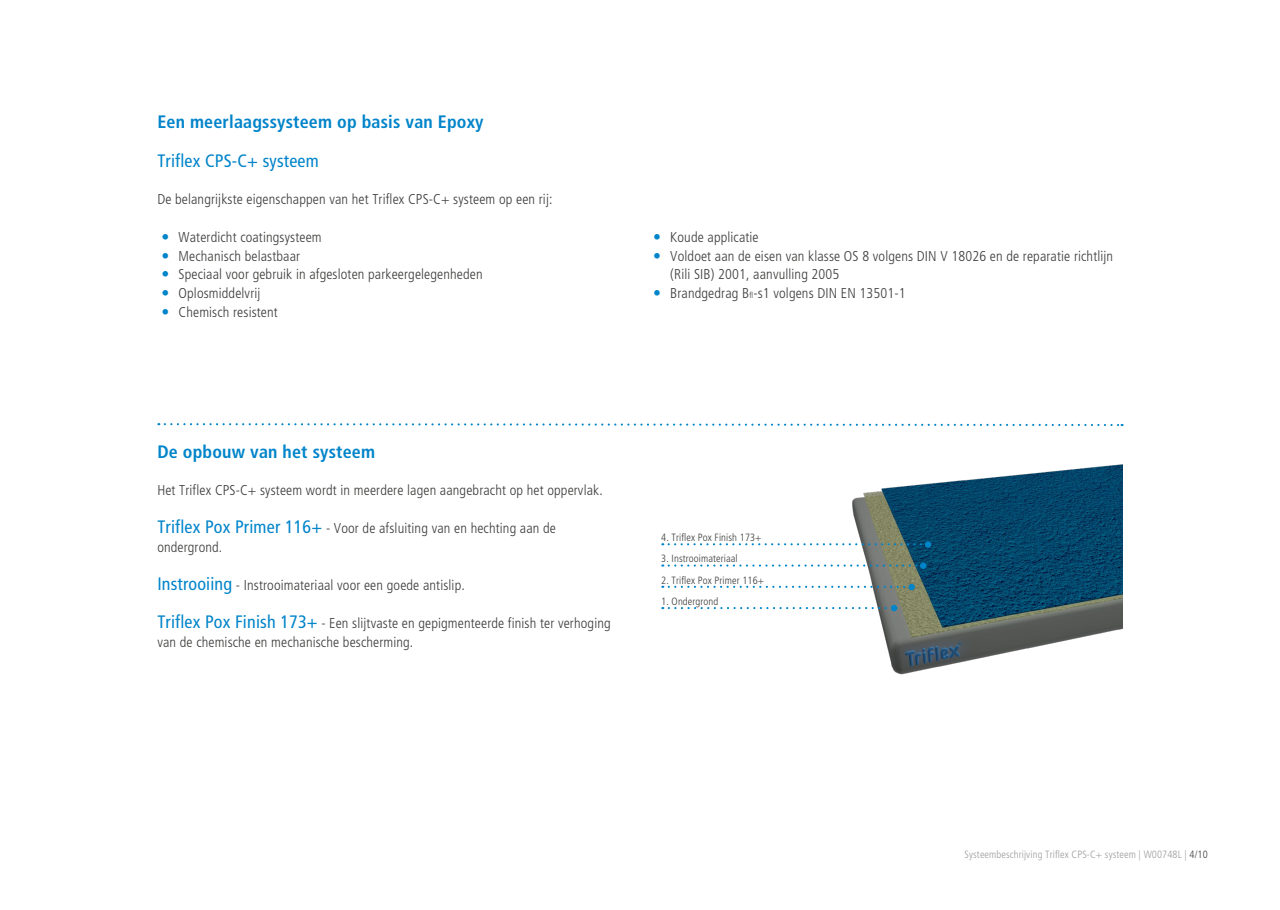
<style>
.page{position:relative;width:1280px;height:910px;background:#fff}
.page>*{position:absolute;margin:0;border:0;box-sizing:border-box;transform-origin:0 0}
.t1{font:700 condensed 18px "Frutiger LT Pro";letter-spacing:.01em;color:#0084ca}
.t2{font:condensed 18px "Frutiger LT Pro";letter-spacing:.01em;color:#0084ca}
.t3{font:300 condensed 14.25px/18.6px "Frutiger LT Pro";letter-spacing:.01em;color:#3c3c3b}
.t4{font:300 condensed 10.5px "Frutiger LT Pro";letter-spacing:.01em;color:#3c3c3b}
.t5{font:300 condensed 10.5px "Frutiger LT Pro";letter-spacing:.01em;color:#9d9d9c}
.s1{font-weight:400;font-size:18px;color:#0084ca}
.s2{font-size:8.25px}
.s3{color:#3c3c3b}
</style>
<div class="page">
<img style="left:852px;top:464px;width:270px;height:211px">
<svg style="left:158px;top:423px;width:964px;height:3px"></svg>
<svg style="left:669px;top:563px;width:257px;height:6px"></svg>
<svg style="left:669px;top:542px;width:257px;height:5px"></svg>
<div style="left:925px;top:541px;width:6px;height:7px;border:2px solid #0084ca;border-radius:50%"></div>
<svg style="left:669px;top:585px;width:239px;height:4px"></svg>
<div style="left:908px;top:584px;width:7px;height:6px;border:2px solid #0084ca;border-radius:50%"></div>
<svg style="left:669px;top:605px;width:228px;height:6px"></svg>
<p class="t1" style="left:157px;top:111px;width:328px">Een meerlaagssysteem op basis van Epoxy</p>
<p class="t2" style="left:157px;top:150px;width:163px">Triflex CPS-C+ systeem</p>
<p class="t3" style="left:157px;top:190px;width:397px">De belangrijkste eigenschappen van het Triflex CPS-C+ systeem op een rij:</p>
<p class="t3" style="left:179px;top:228px;width:145px">Waterdicht coatingsysteem</p>
<p class="t3" style="left:179px;top:247px;width:123px">Mechanisch belastbaar</p>
<p class="t3" style="left:179px;top:265px;width:306px">Speciaal voor gebruik in afgesloten parkeergelegenheden</p>
<p class="t3" style="left:179px;top:284px;width:83px">Oplosmiddelvrij</p>
<p class="t3" style="left:179px;top:302px;width:101px">Chemisch resistent</p>
<p class="t1" style="left:157px;top:441px;width:219px">De opbouw van het systeem</p>
<p class="t3" style="left:157px;top:481px;width:447px">Het Triflex CPS-C+ systeem wordt in meerdere lagen aangebracht op het oppervlak.</p>
<p class="t3" style="left:157px;top:519px;width:400px"><span class="s1">Triflex Pox Primer 116+</span> - Voor de afsluiting van en hechting aan de ondergrond.</p>
<p class="t3" style="left:157px;top:576px;width:309px"><span class="s1">Instrooiing</span> - Instrooimateriaal voor een goede antislip.</p>
<p class="t3" style="left:157px;top:614px;width:455px"><span class="s1">Triflex Pox Finish 173+</span> - Een slijtvaste en gepigmenteerde finish ter verhoging van de chemische en mechanische bescherming.</p>
<p class="t3" style="left:670px;top:228px;width:90px">Koude applicatie</p>
<p class="t3" style="left:670px;top:247px;width:444px">Voldoet aan de eisen van klasse OS 8 volgens DIN V 18026 en de reparatie richtlijn (Rili SIB) 2001, aanvulling 2005</p>
<p class="t3" style="left:670px;top:284px;width:237px">Brandgedrag B<span class="s2">fl</span>-s1 volgens DIN EN 13501-1</p>
<p class="t4" style="left:661px;top:531px;width:102px">4. Triflex Pox Finish 173+</p>
<p class="t4" style="left:661px;top:574px;width:104px">2. Triflex Pox Primer 116+</p>
<p class="t4" style="left:661px;top:595px;width:59px">1. Ondergrond</p>
<p class="t4" style="left:661px;top:553px;width:78px">3. Instrooimateriaal</p>
<p class="t5" style="left:964px;top:849px;width:245px">Systeembeschrijving Triflex CPS-C+ systeem | W00748L | <span class="s3">4/10</span></p>
</div>
